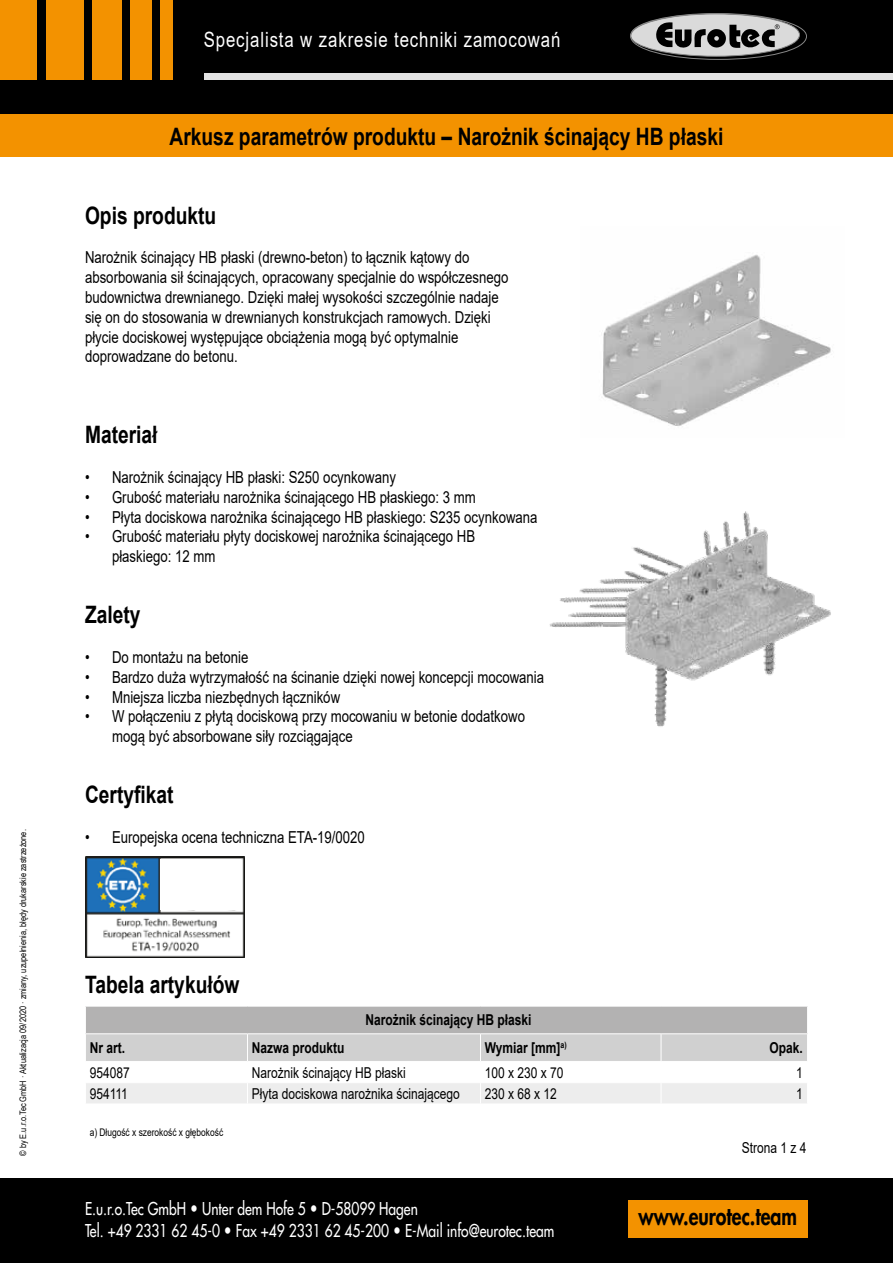
<style>
.page{position:relative;width:893px;height:1263px;background:#fff}
.page>*{position:absolute;margin:0;border:0;box-sizing:border-box;transform-origin:0 0}
.t1{font:800 24.3px "Futura Std";color:#000;scale:.8 1}
.t2{font:700 24px "Arial";color:#000;scale:.8 1}
.t3{font:21px "Arial";letter-spacing:.055em;color:#fff;scale:.8 1}
.t4{font:500 17.25px/22.5px "Futura Std";color:#fff;scale:.8 1}
.t5{font:16.5px/19.8px "Arial";color:#000;scale:.8 1}
.t6{font:15px "Arial";color:#000;scale:.8 1}
.t7{font:700 15px "Arial";color:#000;scale:.8 1}
.t8{font:10.5px "Arial";color:#000;scale:.8 1}
.t9{font:9px "Arial Narrow";color:#000}
.s1{font-weight:800}
</style>
<div class="page">
<div style="left:0;top:0;width:893px;height:137px;background:#000"></div>
<div style="left:204px;top:74px;width:689px;height:6px;background:#e3e3e3"></div>
<svg style="left:630px;top:13px;width:176px;height:46px"></svg>
<div style="left:631px;top:14px;width:168px;height:42px;background:#dadada;border-radius:50%"></div>
<div style="left:630px;top:14px;width:170px;height:43px;border:1px solid #878787;border-radius:50%"></div>
<div style="left:630px;top:13px;width:177px;height:47px;border:1px solid #878787;border-radius:50%"></div>
<svg style="left:656px;top:22px;width:124px;height:27px"></svg>
<div style="left:0;top:0;width:37px;height:80px;background:#f39200"></div>
<div style="left:46px;top:0;width:38px;height:80px;background:#f39200"></div>
<div style="left:92px;top:0;width:30px;height:80px;background:#f39200"></div>
<div style="left:131px;top:0;width:21px;height:80px;background:#f39200"></div>
<div style="left:161px;top:0;width:12px;height:80px;background:#f39200"></div>
<div style="left:0;top:114px;width:893px;height:43px;background:#f39200"></div>
<div style="left:0;top:1178px;width:893px;height:85px;background:#000"></div>
<div style="left:628px;top:1200px;width:180px;height:37px;background:#f39200"></div>
<svg style="left:85px;top:1006px;width:723px;height:97px"></svg>
<img style="left:85px;top:856px;width:160px;height:101px">
<img style="left:602px;top:254px;width:229px;height:172px">
<img style="left:549px;top:511px;width:282px;height:216px">
<div style="left:161px;top:859px;width:80px;height:51px;background:#fff"></div>
<p class="t9" style="left:16px;top:1156px;width:328px;rotate:-90deg">© by E.u.r.o.Tec GmbH · Aktualizacja 09/2020 · zmiany, uzupełnienia, błędy drukarskie zastrzeżone.</p>
<p class="t3" style="left:204px;top:25px;width:447px">Specjalista w zakresie techniki zamocowań</p>
<h2 class="t2" style="left:170px;top:119px;width:694px">Arkusz parametrów produktu – Narożnik ścinający HB płaski</h2>
<h2 class="t2" style="left:85px;top:198px;width:166px">Opis produktu</h2>
<p class="t5" style="left:85px;top:248px;width:531px">Narożnik ścinający HB płaski (drewno-beton) to łącznik kątowy do absorbowania sił ścinających, opracowany specjalnie do współczesnego budownictwa drewnianego. Dzięki małej wysokości szczególnie nadaje się on do stosowania w drewnianych konstrukcjach ramowych. Dzięki płycie dociskowej występujące obciążenia mogą być optymalnie doprowadzane do betonu.</p>
<h2 class="t2" style="left:85px;top:418px;width:92px">Materiał</h2>
<p class="t5" style="left:85px;top:467px;width:390px">• Narożnik ścinający HB płaski: S250 ocynkowany</p>
<p class="t5" style="left:85px;top:487px;width:490px">• Grubość materiału narożnika ścinającego HB płaskiego: 3 mm</p>
<p class="t5" style="left:85px;top:507px;width:567px">• Płyta dociskowa narożnika ścinającego HB płaskiego: S235 ocynkowana</p>
<p class="t5" style="left:112px;top:527px;width:455px;text-indent:-27px">• Grubość materiału płyty dociskowej narożnika ścinającego HB płaskiego: 12 mm</p>
<h2 class="t2" style="left:85px;top:598px;width:71px">Zalety</h2>
<p class="t5" style="left:85px;top:647px;width:206px">• Do montażu na betonie</p>
<p class="t5" style="left:85px;top:667px;width:575px">• Bardzo duża wytrzymałość na ścinanie dzięki nowej koncepcji mocowania</p>
<p class="t5" style="left:85px;top:687px;width:320px">• Mniejsza liczba niezbędnych łączników</p>
<p class="t5" style="left:112px;top:707px;width:518px;text-indent:-27px">• W połączeniu z płytą dociskową przy mocowaniu w betonie dodatkowo mogą być absorbowane siły rozciągające</p>
<h2 class="t2" style="left:85px;top:778px;width:112px">Certyfikat</h2>
<p class="t5" style="left:85px;top:827px;width:351px">• Europejska ocena techniczna ETA-19/0020</p>
<h2 class="t2" style="left:85px;top:968px;width:194px">Tabela artykułów</h2>
<p class="t7" style="left:365px;top:1009px;width:209px">Narożnik ścinający HB płaski</p>
<p class="t7" style="left:90px;top:1037px;width:46px">Nr art.</p>
<p class="t7" style="left:252px;top:1037px;width:117px">Nazwa produktu</p>
<p class="t7" style="left:485px;top:1037px;width:104px">Wymiar [mm]<sup>a)</sup></p>
<p class="t7" style="left:770px;top:1037px;width:43px">Opak.</p>
<p class="t6" style="left:90px;top:1062px;width:52px">954087</p>
<p class="t6" style="left:252px;top:1062px;width:194px">Narożnik ścinający HB płaski</p>
<p class="t6" style="left:485px;top:1062px;width:100px">100 x 230 x 70</p>
<p class="t6" style="left:796px;top:1062px;width:10px">1</p>
<p class="t6" style="left:90px;top:1083px;width:49px">954111</p>
<p class="t6" style="left:252px;top:1083px;width:262px">Płyta dociskowa narożnika ścinającego</p>
<p class="t6" style="left:485px;top:1083px;width:92px">230 x 68 x 12</p>
<p class="t6" style="left:796px;top:1083px;width:10px">1</p>
<p class="t8" style="left:90px;top:1125px;width:168px">a) Długość x szerokość x głębokość</p>
<p class="t6" style="left:742px;top:1137px;width:82px">Strona 1 z 4</p>
<p class="t4" style="left:85px;top:1197px;width:588px">E.u.r.o.Tec GmbH <span class="s1">•</span> Unter dem Hofe 5 <span class="s1">•</span> D-58099 Hagen<br>Tel. +49 2331 62 45-0 <span class="s1">•</span> Fax +49 2331 62 45-200 <span class="s1">•</span> E-Mail info@eurotec.team</p>
<h1 class="t1" style="left:638px;top:1201px;width:200px">www.eurotec.team</h1>
</div>
